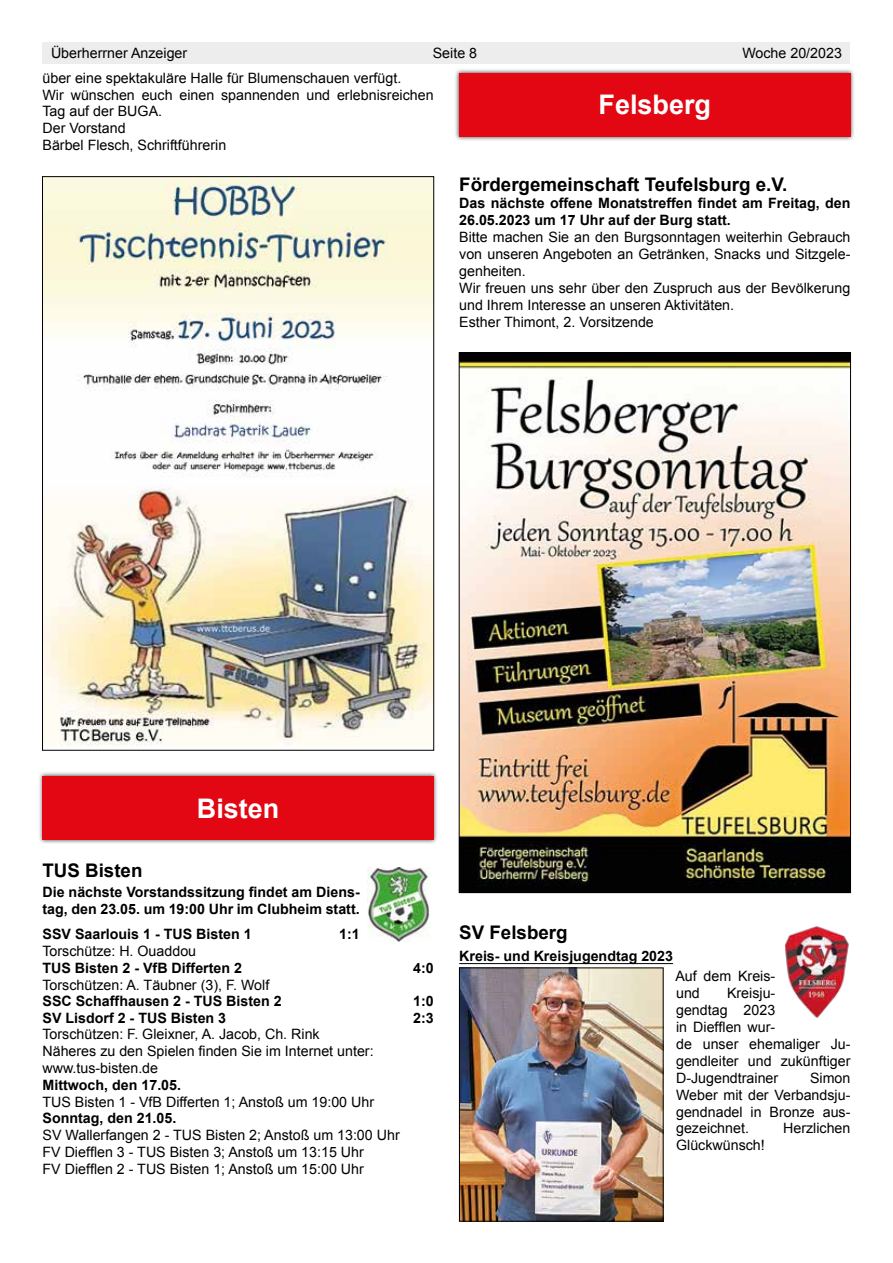
<style>
.page{position:relative;width:893px;height:1263px;background:#fff}
.page>*{position:absolute;margin:0;border:0;box-sizing:border-box;transform-origin:0 0}
.t1{font:700 27px "Arial";color:#fff}
.t2{font:700 18.75px "Arial";color:#000}
.t3{font:14.25px/17px "Arial";color:#000}
.t4{font:700 14.25px/16.5px "Arial";color:#000}
</style>
<div class="page">
<div style="left:43px;top:43px;width:807px;height:21px;background:#ededed"></div>
<hr style="left:459px;top:963px;width:214px;height:1px;background:#000">
<div style="left:455px;top:68px;width:400px;height:73px;background:#000;opacity:.7"></div>
<div style="left:459px;top:73px;width:391px;height:64px;background:#e30613"></div>
<img style="left:461px;top:354px;width:388px;height:537px">
<img style="left:785px;top:926px;width:64px;height:92px">
<img style="left:461px;top:970px;width:200px;height:249px">
<div style="left:459px;top:968px;width:204px;height:253px;border:1px solid #000"></div>
<img style="left:44px;top:178px;width:388px;height:568px">
<div style="left:38px;top:771px;width:401px;height:73px;background:#000;opacity:.7"></div>
<div style="left:43px;top:776px;width:391px;height:64px;background:#e30613"></div>
<img style="left:368px;top:867px;width:63px;height:75px">
<p class="t3" style="left:51px;top:45px;width:138px">Überherrner Anzeiger</p>
<p class="t3" style="left:433px;top:45px;width:46px">Seite 8</p>
<p class="t3" style="left:742px;top:45px;width:101px">Woche 20/2023</p>
<h1 class="t1" style="left:599px;top:87px;width:114px">Felsberg</h1>
<p class="t3" style="left:43px;top:69px;width:393px">über eine spektakuläre Halle für Blumenschauen verfügt.<br>Wir wünschen euch einen spannenden und erlebnisreichen Tag auf der BUGA.<br>Der Vorstand<br>Bärbel Flesch, Schriftführerin</p>
<h2 class="t2" style="left:459px;top:172px;width:330px">Fördergemeinschaft Teufelsburg e.V.</h2>
<p class="t4" style="left:459px;top:196px;width:393px">Das nächste offene Monatstreffen findet am Freitag, den<br>26.05.2023 um 17 Uhr auf der Burg statt.</p>
<p class="t3" style="left:459px;top:228px;width:393px">Bitte machen Sie an den Burgsonntagen weiterhin Gebrauch von unseren Angeboten an Getränken, Snacks und Sitzgele&shy;genheiten.<br>Wir freuen uns sehr über den Zuspruch aus der Bevölkerung und Ihrem Interesse an unseren Aktivitäten.<br>Esther Thimont, 2. Vorsitzende</p>
<h1 class="t1" style="left:197px;top:790px;width:84px">Bisten</h1>
<h2 class="t2" style="left:43px;top:858px;width:102px">TUS Bisten</h2>
<p class="t4" style="left:43px;top:884px;width:319px">Die nächste Vorstandssitzung findet am Diens&shy;tag, den 23.05. um 19:00 Uhr im Clubheim statt.</p>
<p class="t4" style="left:43px;top:926px;width:211px">SSV Saarlouis 1 - TUS Bisten 1</p>
<p class="t4" style="left:339px;top:926px;width:22px">1:1</p>
<p class="t3" style="left:43px;top:943px;width:155px">Torschütze: H. Ouaddou</p>
<p class="t4" style="left:43px;top:960px;width:201px">TUS Bisten 2 - VfB Differten 2</p>
<p class="t4" style="left:413px;top:960px;width:22px">4:0</p>
<p class="t3" style="left:43px;top:976px;width:228px">Torschützen: A. Täubner (3), F. Wolf</p>
<p class="t4" style="left:43px;top:993px;width:241px">SSC Schaffhausen 2 - TUS Bisten 2</p>
<p class="t4" style="left:413px;top:993px;width:22px">1:0</p>
<p class="t4" style="left:43px;top:1010px;width:185px">SV Lisdorf 2 - TUS Bisten 3</p>
<p class="t4" style="left:413px;top:1010px;width:22px">2:3</p>
<p class="t3" style="left:43px;top:1026px;width:333px">Torschützen: F. Gleixner, A. Jacob, Ch. Rink<br>Näheres zu den Spielen finden Sie im Internet unter: www.tus-bisten.de</p>
<p class="t4" style="left:43px;top:1077px;width:140px">Mittwoch, den 17.05.</p>
<p class="t3" style="left:43px;top:1093px;width:333px">TUS Bisten 1 - VfB Differten 1; Anstoß um 19:00 Uhr</p>
<p class="t4" style="left:43px;top:1110px;width:135px">Sonntag, den 21.05.</p>
<p class="t3" style="left:43px;top:1127px;width:359px">SV Wallerfangen 2 - TUS Bisten 2; Anstoß um 13:00 Uhr<br>FV Diefflen 3 - TUS Bisten 3; Anstoß um 13:15 Uhr<br>FV Diefflen 2 - TUS Bisten 1; Anstoß um 15:00 Uhr</p>
<h2 class="t2" style="left:459px;top:920px;width:110px">SV Felsberg</h2>
<p class="t4" style="left:459px;top:948px;width:215px">Kreis- und Kreisjugendtag 2023</p>
<p class="t3" style="left:675px;top:967px;width:101px">Auf dem Kreis&shy;und</p>
<p class="t3" style="left:676px;top:984px;width:176px;text-indent:51px">Kreisju-<br>gendtag 2023<br>in Diefflen wur-<br>de unser ehemaliger Ju&shy;gendleiter und zukünftiger<br>D-Jugendtrainer</p>
<p class="t3" style="left:676px;top:1069px;width:176px;text-align:justify;text-indent:134px">Simon Weber mit der Verbandsju&shy;gendnadel in Bronze aus&shy;gezeichnet.</p>
<p class="t3" style="left:783px;top:1120px;width:69px">Herzlichen</p>
<p class="t3" style="left:676px;top:1137px;width:90px">Glückwünsch!</p>
</div>
